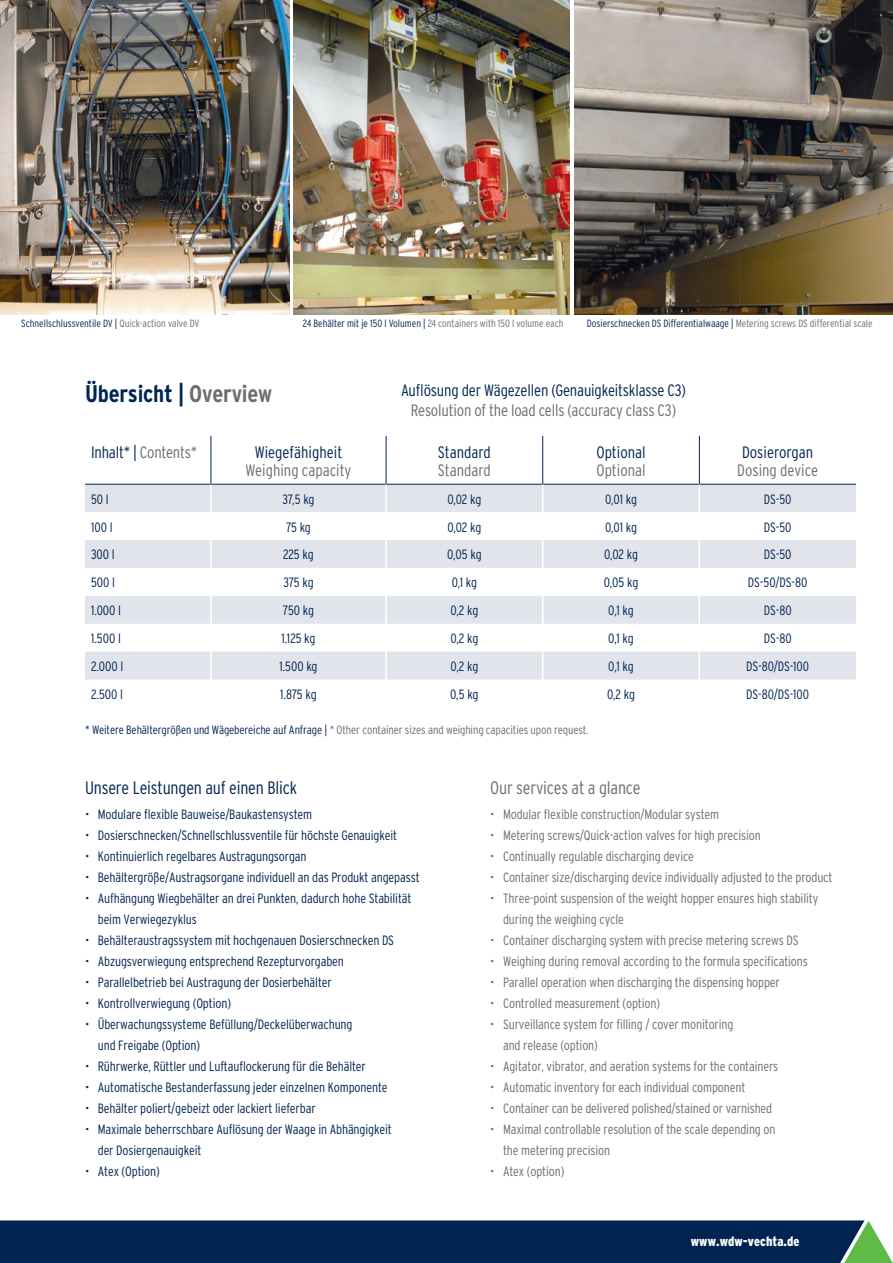
<style>
.page{position:relative;width:893px;height:1263px;background:#fff}
.page>*{position:absolute;margin:0;border:0;box-sizing:border-box;transform-origin:0 0}
.t1{font:700 condensed 24px "Interstate";letter-spacing:-.01em;color:#002451}
.t2{font:300 condensed 18px "Interstate";letter-spacing:-.01em;color:#002451}
.t3{font:300 condensed 18px "Interstate";letter-spacing:-.01em;color:#6c6d70}
.t4{font:300 condensed 16.5px "Interstate";letter-spacing:-.01em;color:#6c6d70}
.t5{font:300 condensed 16.5px "Interstate";letter-spacing:-.01em;color:#002451}
.t6{font:300 condensed 13.5px/21px "Interstate";letter-spacing:-.01em;color:#002451}
.t7{font:300 condensed 13.5px/21px "Interstate";letter-spacing:-.01em;color:#6c6d70}
.t8{font:900 condensed 13.5px "Interstate";letter-spacing:.005em;color:#fff}
.t9{font:300 condensed 12px "Interstate";letter-spacing:-.01em;color:#6c6d70}
.t10{font:300 condensed 10.5px "Interstate";color:#002451}
.t11{font:300 condensed 10.5px "Interstate";color:#6c6d70}
.s1{color:#6c6d70}
.s2{color:#002451}
</style>
<div class="page">
<div style="left:0;top:1220px;width:893px;height:43px;background:#002451"></div>
<img style="left:0;top:0;width:289px;height:315px">
<img style="left:293px;top:0;width:277px;height:315px">
<img style="left:574px;top:0;width:319px;height:315px">
<svg style="left:85px;top:485px;width:771px;height:194px;fill:#e2e4ec"></svg>
<hr style="left:85px;top:484px;width:126px;height:1px;background:#002451">
<hr style="left:211px;top:484px;width:175px;height:1px;background:#002451">
<hr style="left:386px;top:484px;width:157px;height:1px;background:#002451">
<hr style="left:543px;top:484px;width:156px;height:1px;background:#002451">
<hr style="left:699px;top:484px;width:157px;height:1px;background:#002451">
<hr style="left:210px;top:484px;width:2px;height:28px;background:#fff">
<hr style="left:385px;top:484px;width:2px;height:28px;background:#fff">
<hr style="left:210px;top:512px;width:2px;height:28px;background:#fff">
<hr style="left:385px;top:512px;width:2px;height:28px;background:#fff">
<hr style="left:210px;top:540px;width:2px;height:28px;background:#fff">
<hr style="left:385px;top:540px;width:2px;height:28px;background:#fff">
<hr style="left:210px;top:568px;width:2px;height:28px;background:#fff">
<hr style="left:385px;top:568px;width:2px;height:28px;background:#fff">
<hr style="left:210px;top:596px;width:2px;height:28px;background:#fff">
<hr style="left:385px;top:596px;width:2px;height:28px;background:#fff">
<hr style="left:210px;top:624px;width:2px;height:28px;background:#fff">
<hr style="left:385px;top:624px;width:2px;height:28px;background:#fff">
<hr style="left:210px;top:652px;width:2px;height:27px;background:#fff">
<hr style="left:385px;top:652px;width:2px;height:27px;background:#fff">
<svg style="left:542px;top:484px;width:1px;height:195px"></svg>
<svg style="left:699px;top:484px;width:1px;height:195px"></svg>
<hr style="left:211px;top:436px;width:1px;height:48px;background:#002451">
<hr style="left:386px;top:436px;width:1px;height:48px;background:#002451">
<hr style="left:542px;top:436px;width:1px;height:48px;background:#002451">
<hr style="left:699px;top:436px;width:1px;height:48px;background:#002451">
<p class="t10" style="left:21px;top:317px;width:180px">Schnellschlussventile DV | <span class="s1">Quick-action valve DV</span></p>
<p class="t11" style="left:303px;top:317px;width:262px"><span class="s2">24 Behälter mit je 150 l Volumen |</span> 24 containers with 150 l volume each</p>
<p class="t10" style="left:587px;top:317px;width:287px">Dosierschnecken DS Differentialwaage | <span class="s1">Metering screws DS differential scale</span></p>
<h1 class="t1" style="left:85px;top:380px;width:189px">Übersicht | <span class="s1">Overview</span></h1>
<p class="t4" style="left:91px;top:443px;width:108px"><span class="s2">Inhalt* |</span> Contents*</p>
<p class="t5" style="left:255px;top:443px;width:89px">Wiegefähigheit</p>
<p class="t4" style="left:246px;top:461px;width:107px">Weighing capacity</p>
<p class="t5" style="left:401px;top:381px;width:287px">Auflösung der Wägezellen (Genauigkeitsklasse C3)</p>
<p class="t4" style="left:411px;top:401px;width:267px">Resolution of the load cells (accuracy class C3)</p>
<p class="t5" style="left:438px;top:443px;width:54px">Standard</p>
<p class="t4" style="left:438px;top:461px;width:54px">Standard</p>
<p class="t5" style="left:596px;top:443px;width:51px">Optional</p>
<p class="t4" style="left:596px;top:461px;width:51px">Optional</p>
<p class="t5" style="left:742px;top:443px;width:73px">Dosierorgan</p>
<p class="t4" style="left:737px;top:461px;width:82px">Dosing device</p>
<p class="t6" style="left:91px;top:488px;width:19px">50 l</p>
<p class="t6" style="left:282px;top:488px;width:34px">37,5 kg</p>
<p class="t6" style="left:447px;top:488px;width:35px">0,02 kg</p>
<p class="t6" style="left:605px;top:488px;width:33px">0,01 kg</p>
<p class="t6" style="left:764px;top:488px;width:29px">DS-50</p>
<p class="t6" style="left:91px;top:516px;width:23px">100 l</p>
<p class="t6" style="left:286px;top:516px;width:26px">75 kg</p>
<p class="t6" style="left:447px;top:516px;width:35px">0,02 kg</p>
<p class="t6" style="left:605px;top:516px;width:33px">0,01 kg</p>
<p class="t6" style="left:764px;top:516px;width:29px">DS-50</p>
<p class="t6" style="left:91px;top:544px;width:25px">300 l</p>
<p class="t6" style="left:283px;top:544px;width:32px">225 kg</p>
<p class="t6" style="left:447px;top:544px;width:36px">0,05 kg</p>
<p class="t6" style="left:604px;top:544px;width:35px">0,02 kg</p>
<p class="t6" style="left:764px;top:544px;width:29px">DS-50</p>
<p class="t6" style="left:91px;top:572px;width:26px">500 l</p>
<p class="t6" style="left:283px;top:572px;width:32px">375 kg</p>
<p class="t6" style="left:452px;top:572px;width:27px">0,1 kg</p>
<p class="t6" style="left:604px;top:572px;width:36px">0,05 kg</p>
<p class="t6" style="left:748px;top:572px;width:61px">DS-50/DS-80</p>
<p class="t6" style="left:91px;top:600px;width:32px">1.000 l</p>
<p class="t6" style="left:283px;top:600px;width:33px">750 kg</p>
<p class="t6" style="left:450px;top:600px;width:30px">0,2 kg</p>
<p class="t6" style="left:608px;top:600px;width:27px">0,1 kg</p>
<p class="t6" style="left:764px;top:600px;width:30px">DS-80</p>
<p class="t6" style="left:91px;top:628px;width:31px">1.500 l</p>
<p class="t6" style="left:281px;top:628px;width:36px">1.125 kg</p>
<p class="t6" style="left:450px;top:628px;width:30px">0,2 kg</p>
<p class="t6" style="left:608px;top:628px;width:27px">0,1 kg</p>
<p class="t6" style="left:764px;top:628px;width:30px">DS-80</p>
<p class="t6" style="left:91px;top:656px;width:34px">2.000 l</p>
<p class="t6" style="left:279px;top:656px;width:40px">1.500 kg</p>
<p class="t6" style="left:450px;top:656px;width:30px">0,2 kg</p>
<p class="t6" style="left:608px;top:656px;width:27px">0,1 kg</p>
<p class="t6" style="left:746px;top:656px;width:65px">DS-80/DS-100</p>
<p class="t6" style="left:91px;top:684px;width:34px">2.500 l</p>
<p class="t6" style="left:280px;top:684px;width:38px">1.875 kg</p>
<p class="t6" style="left:450px;top:684px;width:30px">0,5 kg</p>
<p class="t6" style="left:607px;top:684px;width:30px">0,2 kg</p>
<p class="t6" style="left:746px;top:684px;width:65px">DS-80/DS-100</p>
<p class="t9" style="left:85px;top:723px;width:505px"><span class="s2">* Weitere Behältergrößen und Wägebereiche auf Anfrage |</span> * Other container sizes and weighing capacities upon request.</p>
<h2 class="t2" style="left:85px;top:777px;width:213px">Unsere Leistungen auf einen Blick</h2>
<p class="t6" style="left:85px;top:804px;width:229px">• Modulare flexible Bauweise/Baukastensystem</p>
<p class="t6" style="left:85px;top:825px;width:314px">• Dosierschnecken/Schnellschlussventile für höchste Genauigkeit</p>
<p class="t6" style="left:85px;top:846px;width:223px">• Kontinuierlich regelbares Austragungsorgan</p>
<p class="t6" style="left:85px;top:867px;width:336px">• Behältergröße/Austragsorgane individuell an das Produkt angepasst</p>
<p class="t6" style="left:98px;top:888px;width:315px;text-indent:-13px">• Aufhängung Wiegbehälter an drei Punkten, dadurch hohe Stabilität beim Verwiegezyklus</p>
<p class="t6" style="left:85px;top:930px;width:311px">• Behälteraustragssystem mit hochgenauen Dosierschnecken DS</p>
<p class="t6" style="left:85px;top:951px;width:260px">• Abzugsverwiegung entsprechend Rezepturvorgaben</p>
<p class="t6" style="left:85px;top:972px;width:248px">• Parallelbetrieb bei Austragung der Dosierbehälter</p>
<p class="t6" style="left:85px;top:993px;width:147px">• Kontrollverwiegung (Option)</p>
<p class="t6" style="left:98px;top:1014px;width:256px;text-indent:-13px">• Überwachungssysteme Befüllung/Deckelüberwachung und Freigabe (Option)</p>
<p class="t6" style="left:85px;top:1056px;width:282px">• Rührwerke, Rüttler und Luftauflockerung für die Behälter</p>
<p class="t6" style="left:85px;top:1077px;width:304px">• Automatische Bestanderfassung jeder einzelnen Komponente</p>
<p class="t6" style="left:85px;top:1098px;width:232px">• Behälter poliert/gebeizt oder lackiert lieferbar</p>
<p class="t6" style="left:98px;top:1119px;width:295px;text-indent:-13px">• Maximale beherrschbare Auflösung der Waage in Abhängigkeit der Dosiergenauigkeit</p>
<p class="t6" style="left:85px;top:1161px;width:76px">• Atex (Option)</p>
<h2 class="t3" style="left:490px;top:777px;width:152px">Our services at a glance</h2>
<p class="t7" style="left:490px;top:804px;width:230px">• Modular flexible construction/Modular system</p>
<p class="t7" style="left:490px;top:825px;width:272px">• Metering screws/Quick-action valves for high precision</p>
<p class="t7" style="left:490px;top:846px;width:205px">• Continually regulable discharging device</p>
<p class="t7" style="left:490px;top:867px;width:344px">• Container size/discharging device individually adjusted to the product</p>
<p class="t7" style="left:503px;top:888px;width:317px;text-indent:-13px">• Three-point suspension of the weight hopper ensures high stability during the weighing cycle</p>
<p class="t7" style="left:490px;top:930px;width:310px">• Container discharging system with precise metering screws DS</p>
<p class="t7" style="left:490px;top:951px;width:319px">• Weighing during removal according to the formula specifications</p>
<p class="t7" style="left:490px;top:972px;width:291px">• Parallel operation when discharging the dispensing hopper</p>
<p class="t7" style="left:490px;top:993px;width:171px">• Controlled measurement (option)</p>
<p class="t7" style="left:503px;top:1014px;width:232px;text-indent:-13px">• Surveillance system for filling / cover monitoring and release (option)</p>
<p class="t7" style="left:490px;top:1056px;width:290px">• Agitator, vibrator, and aeration systems for the containers</p>
<p class="t7" style="left:490px;top:1077px;width:257px">• Automatic inventory for each individual component</p>
<p class="t7" style="left:490px;top:1098px;width:283px">• Container can be delivered polished/stained or varnished</p>
<p class="t7" style="left:503px;top:1119px;width:274px;text-indent:-13px">• Maximal controllable resolution of the scale depending on the metering precision</p>
<p class="t7" style="left:490px;top:1161px;width:76px">• Atex (option)</p>
<p class="t8" style="left:691px;top:1234px;width:110px">www.wdw-vechta.de</p>
</div>
